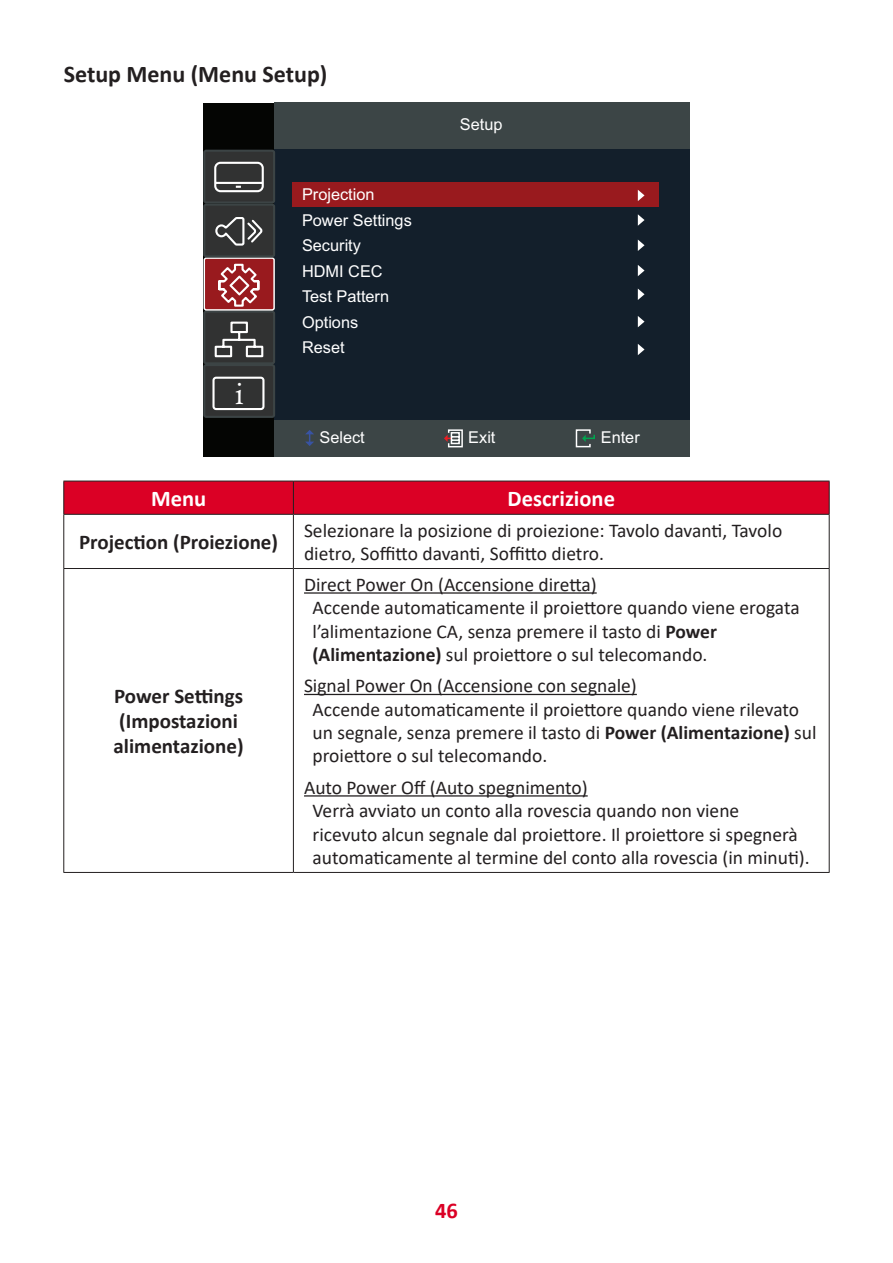
<style>
.page{position:relative;width:893px;height:1263px;background:#fff}
.page>*{position:absolute;margin:0;border:0;box-sizing:border-box;transform-origin:0 0}
.t1{font:29.7px "Calisto";color:#fff}
.Heading_3{font:700 24px "Calibri";color:#231f20}
.Table-Header{font:700 22.5px "Calibri";color:#fff}
.t2{font:700 22.5px "Calibri";color:#db0025}
.Table-Menu{font:700 21px/25.2px "Calibri";color:#231f20}
.Table-Body{font:19.5px/23.4px "Calibri";color:#231f20}
.t3{font:16.35px/25.5px "Arial";color:#fff}
.s1{font-weight:700}
</style>
<div class="page">
<div style="left:203px;top:103px;width:487px;height:353px;background:#040503"></div>
<div style="left:274px;top:103px;width:416px;height:353px;background:#131f2b"></div>
<div style="left:274px;top:103px;width:416px;height:46px;background:#3c4546"></div>
<div style="left:274px;top:420px;width:416px;height:36px;background:#3c4546"></div>
<div style="left:293px;top:182px;width:366px;height:25px;background:#991a1e"></div>
<div style="left:204px;top:365px;width:70px;height:52px;background:#313232;border-radius:2px"></div>
<div style="left:203px;top:364px;width:72px;height:54px;border:2px solid #3c4445;border-radius:2px"></div>
<div style="left:204px;top:312px;width:70px;height:51px;background:#313232;border-radius:2px"></div>
<div style="left:203px;top:310px;width:72px;height:54px;border:2px solid #3c4445;border-radius:2px"></div>
<div style="left:204px;top:258px;width:70px;height:52px;background:#991a1e;border-radius:2px"></div>
<div style="left:204px;top:257px;width:71px;height:54px;border:1px solid #fff;border-radius:2px"></div>
<div style="left:204px;top:205px;width:70px;height:51px;background:#313232;border-radius:2px"></div>
<div style="left:203px;top:204px;width:72px;height:53px;border:2px solid #3c4445;border-radius:2px"></div>
<div style="left:204px;top:151px;width:70px;height:51px;background:#313232;border-radius:2px"></div>
<div style="left:203px;top:150px;width:72px;height:54px;border:2px solid #3c4445;border-radius:2px"></div>
<svg style="left:214px;top:161px;width:50px;height:32px"></svg>
<svg style="left:211px;top:217px;width:55px;height:194px"></svg>
<svg style="left:638px;top:344px;width:6px;height:11px"></svg>
<svg style="left:638px;top:316px;width:6px;height:11px"></svg>
<svg style="left:638px;top:214px;width:6px;height:12px"></svg>
<svg style="left:638px;top:240px;width:6px;height:11px"></svg>
<svg style="left:638px;top:265px;width:6px;height:11px"></svg>
<svg style="left:638px;top:289px;width:6px;height:11px"></svg>
<svg style="left:638px;top:190px;width:6px;height:11px"></svg>
<svg style="left:305px;top:430px;width:9px;height:16px"></svg>
<svg style="left:575px;top:429px;width:20px;height:19px"></svg>
<svg style="left:444px;top:429px;width:19px;height:19px"></svg>
<div style="left:64px;top:482px;width:765px;height:32px;background:#db0025"></div>
<hr style="left:63px;top:515px;width:1px;height:53px;background:#231f20">
<hr style="left:293px;top:515px;width:1px;height:53px;background:#231f20">
<hr style="left:829px;top:515px;width:1px;height:53px;background:#231f20">
<hr style="left:63px;top:568px;width:230px;height:1px;background:#231f20">
<hr style="left:63px;top:569px;width:1px;height:303px;background:#231f20">
<hr style="left:293px;top:568px;width:537px;height:1px;background:#231f20">
<hr style="left:293px;top:569px;width:1px;height:303px;background:#231f20">
<hr style="left:829px;top:569px;width:1px;height:303px;background:#231f20">
<hr style="left:63px;top:872px;width:230px;height:1px;background:#231f20">
<hr style="left:293px;top:872px;width:537px;height:1px;background:#231f20">
<hr style="left:63px;top:481px;width:230px;height:1px;background:#231f20">
<hr style="left:63px;top:481px;width:1px;height:33px;background:#231f20">
<hr style="left:293px;top:481px;width:537px;height:1px;background:#231f20">
<hr style="left:293px;top:481px;width:1px;height:33px;background:#231f20">
<hr style="left:829px;top:481px;width:1px;height:33px;background:#231f20">
<hr style="left:63px;top:514px;width:230px;height:1px;background:#231f20">
<hr style="left:293px;top:514px;width:537px;height:1px;background:#231f20">
<hr style="left:304px;top:592px;width:293px;height:2px;background:#231f20">
<hr style="left:304px;top:694px;width:333px;height:1px;background:#231f20">
<hr style="left:304px;top:795px;width:284px;height:1px;background:#231f20">
<p class="Heading_3" style="left:64px;top:57px;width:265px">Setup Menu (Menu Setup)</p>
<p class="t1" style="left:235px;top:377px;width:10px">i</p>
<p class="t3" style="left:302px;top:181px;width:111px">Projection<br>Power Settings<br>Security<br>HDMI CEC<br>Test Pattern<br>Options<br>Reset</p>
<p class="t3" style="left:460px;top:111px;width:44px">Setup</p>
<p class="t3" style="left:319px;top:424px;width:47px">Select</p>
<p class="t3" style="left:468px;top:424px;width:29px">Exit</p>
<p class="t3" style="left:601px;top:424px;width:41px">Enter</p>
<p class="Table-Header" style="left:151px;top:482px;width:57px">Menu</p>
<p class="Table-Header" style="left:508px;top:482px;width:109px">Descrizione</p>
<p class="Table-Menu" style="left:79px;top:529px;width:200px">Projection (Proiezione)</p>
<p class="Table-Body" style="left:304px;top:518px;width:480px">Selezionare la posizione di proiezione: Tavolo davanti, Tavolo dietro, Soffitto davanti, Soffitto dietro.</p>
<p class="Table-Menu" style="left:114px;top:683px;width:132px">Power Settings (Impostazioni alimentazione)</p>
<p class="Table-Body" style="left:304px;top:572px;width:294px">Direct Power On (Accensione diretta)</p>
<p class="Table-Body" style="left:313px;top:595px;width:489px">Accende automaticamente il proiettore quando viene erogata l’alimentazione CA, senza premere il tasto di <span class="s1">Power (Alimentazione)</span> sul proiettore o sul telecomando.</p>
<p class="Table-Body" style="left:304px;top:674px;width:334px">Signal Power On (Accensione con segnale)</p>
<p class="Table-Body" style="left:313px;top:697px;width:505px">Accende automaticamente il proiettore quando viene rilevato un segnale, senza premere il tasto di <span class="s1">Power (Alimentazione)</span> sul proiettore o sul telecomando.</p>
<p class="Table-Body" style="left:304px;top:775px;width:285px">Auto Power Off (Auto spegnimento)</p>
<p class="Table-Body" style="left:313px;top:798px;width:499px">Verrà avviato un conto alla rovescia quando non viene<br>ricevuto alcun segnale dal proiettore. Il proiettore si spegnerà automaticamente al termine del conto alla rovescia (in minuti).</p>
<p class="t2" style="left:435px;top:1194px;width:24px">46</p>
</div>
